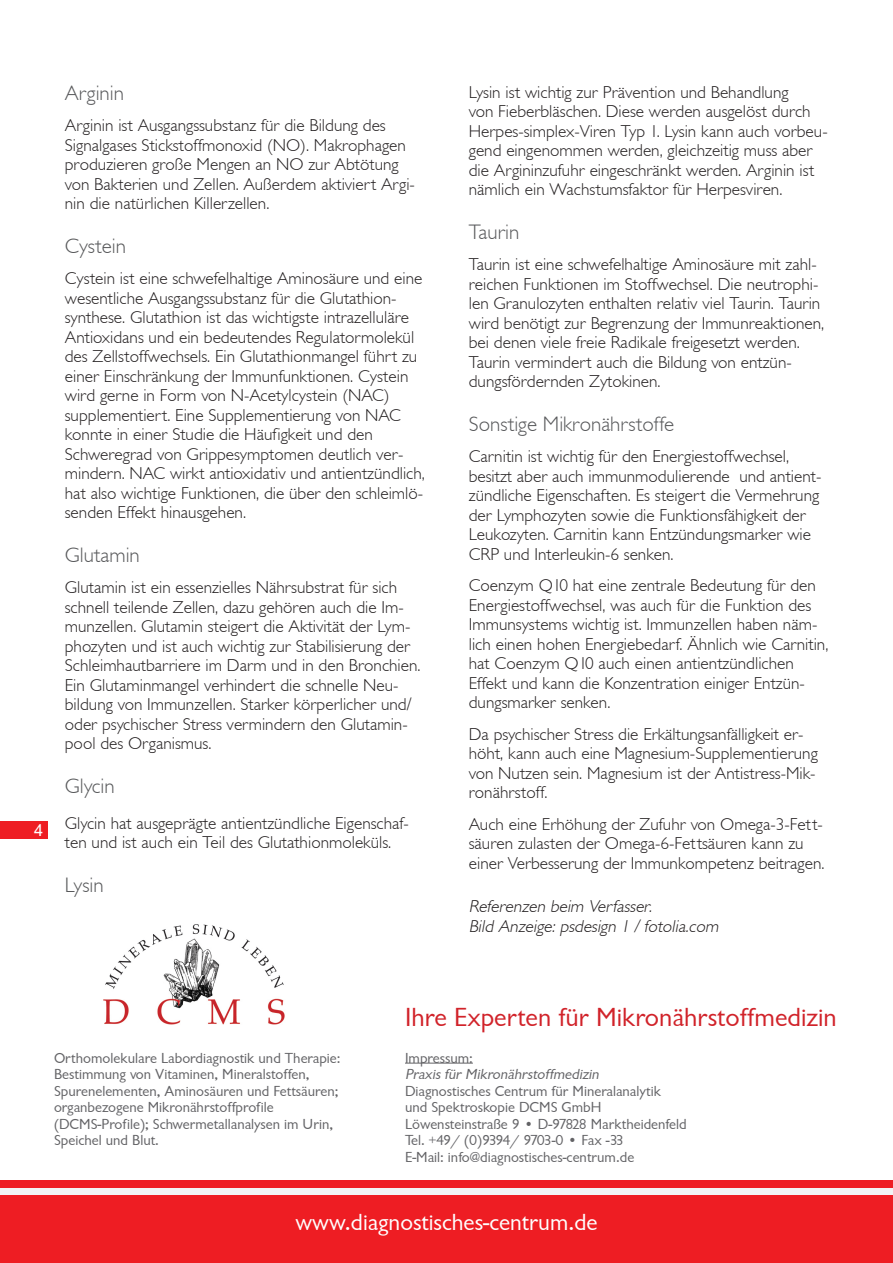
<style>
.page{position:relative;width:893px;height:1263px;background:#fff}
.page>*{position:absolute;margin:0;border:0;box-sizing:border-box;transform-origin:0 0}
.t1{font:27px "Garrison Sans";color:#d1232a}
.t2{font:24px "Garrison Sans";color:#fff}
.t3{font:21px "Garrison Light Sans";color:#57585a}
.t4{font:17.25px/19.5px "Garrison Light Sans";color:#231f20}
.t5{font:italic 17.25px/19.5px "Garrison Light Sans";color:#231f20}
.t6{font:16.5px "Arial";color:#fff}
.t7{font:15px/16.5px "Garrison Sans";color:#636366}
.t8{font:italic 15px "Garrison Sans";color:#636366}
</style>
<div class="page">
<div style="left:0;top:821px;width:48px;height:17px;background:#ee1d23"></div>
<div style="left:0;top:1180px;width:893px;height:83px;background:#ee1d23"></div>
<div style="left:0;top:1187px;width:893px;height:7px;background:#f2f3f4"></div>
<img style="left:103px;top:924px;width:182px;height:101px">
<hr style="left:405px;top:1063px;width:68px;height:1px;background:#636366">
<p class="t6" style="left:34px;top:818px;width:11px">4</p>
<p class="t3" style="left:65px;top:81px;width:61px">Arginin</p>
<p class="t4" style="left:65px;top:116px;width:352px">Arginin ist Ausgangssubstanz für die Bildung des Signalgases Stickstoffmonoxid (NO). Makrophagen produzieren große Mengen an NO zur Abtötung von Bakterien und Zellen. Außerdem aktiviert Argi&shy;nin die natürlichen Killerzellen.</p>
<p class="t3" style="left:65px;top:234px;width:63px">Cystein</p>
<p class="t4" style="left:65px;top:269px;width:362px">Cystein ist eine schwefelhaltige Aminosäure und eine wesentliche Ausgangssubstanz für die Glutathion&shy;synthese. Glutathion ist das wichtigste intrazelluläre Antioxidans und ein bedeutendes Regulatormolekül des Zellstoffwechsels. Ein Glutathionmangel führt zu einer Einschränkung der Immunfunktionen. Cystein wird gerne in Form von N-Acetylcystein (NAC) supplementiert. Eine Supplementierung von NAC konnte in einer Studie die Häufigkeit und den Schweregrad von Grippesymptomen deutlich ver&shy;mindern. NAC wirkt antioxidativ und antientzündlich, hat also wichtige Funktionen, die über den schleimlö&shy;senden Effekt hinausgehen.</p>
<p class="t3" style="left:65px;top:543px;width:77px">Glutamin</p>
<p class="t4" style="left:65px;top:578px;width:357px">Glutamin ist ein essenzielles Nährsubstrat für sich schnell teilende Zellen, dazu gehören auch die Im&shy;munzellen. Glutamin steigert die Aktivität der Lym&shy;phozyten und ist auch wichtig zur Stabilisierung der Schleimhautbarriere im Darm und in den Bronchien.<br>Ein Glutaminmangel verhindert die schnelle Neu&shy;bildung von Immunzellen. Starker körperlicher und/ oder psychischer Stress vermindern den Glutamin&shy;pool des Organismus.</p>
<p class="t3" style="left:65px;top:774px;width:51px">Glycin</p>
<p class="t4" style="left:65px;top:813px;width:346px">Glycin hat ausgeprägte antientzündliche Eigenschaf&shy;ten und ist auch ein Teil des Glutathionmoleküls.</p>
<p class="t3" style="left:65px;top:873px;width:40px">Lysin</p>
<p class="t4" style="left:469px;top:82px;width:360px">Lysin ist wichtig zur Prävention und Behandlung<br>von Fieberbläschen. Diese werden ausgelöst durch Herpes-simplex-Viren Typ 1. Lysin kann auch vorbeu&shy;gend eingenommen werden, gleichzeitig muss aber die Argininzufuhr eingeschränkt werden. Arginin ist nämlich ein Wachstumsfaktor für Herpesviren.</p>
<p class="t3" style="left:469px;top:220px;width:52px">Taurin</p>
<p class="t4" style="left:469px;top:255px;width:357px">Taurin ist eine schwefelhaltige Aminosäure mit zahl&shy;reichen Funktionen im Stoffwechsel. Die neutrophi&shy;len Granulozyten enthalten relativ viel Taurin. Taurin wird benötigt zur Begrenzung der Immunreaktionen, bei denen viele freie Radikale freigesetzt werden.<br>Taurin vermindert auch die Bildung von entzün&shy;dungsfördernden Zytokinen.</p>
<p class="t3" style="left:469px;top:412px;width:207px">Sonstige Mikronährstoffe</p>
<p class="t4" style="left:469px;top:447px;width:354px">Carnitin ist wichtig für den Energiestoffwechsel, besitzt aber auch immunmodulierende und antient&shy;zündliche Eigenschaften. Es steigert die Vermehrung der Lymphozyten sowie die Funktionsfähigkeit der Leukozyten. Carnitin kann Entzündungsmarker wie CRP und Interleukin-6 senken.</p>
<p class="t4" style="left:469px;top:576px;width:361px">Coenzym Q10 hat eine zentrale Bedeutung für den Energiestoffwechsel, was auch für die Funktion des Immunsystems wichtig ist. Immunzellen haben näm&shy;lich einen hohen Energiebedarf. Ähnlich wie Carnitin, hat Coenzym Q10 auch einen antientzündlichen Effekt und kann die Konzentration einiger Entzün&shy;dungsmarker senken.</p>
<p class="t4" style="left:469px;top:724px;width:351px">Da psychischer Stress die Erkältungsanfälligkeit er&shy;höht, kann auch eine Magnesium-Supplementierung von Nutzen sein. Magnesium ist der Antistress-Mik&shy;ronährstoff.</p>
<p class="t4" style="left:469px;top:814px;width:357px">Auch eine Erhöhung der Zufuhr von Omega-3-Fett&shy;säuren zulasten der Omega-6-Fettsäuren kann zu einer Verbesserung der Immunkompetenz beitragen.</p>
<p class="t5" style="left:469px;top:897px;width:254px">Referenzen beim Verfasser.<br>Bild Anzeige: psdesign 1 / fotolia.com</p>
<p class="t7" style="left:54px;top:1050px;width:288px">Orthomolekulare Labordiagnostik und Therapie:<br>Bestimmung von Vitaminen, Mineralstoffen, Spurenelementen, Aminosäuren und Fettsäuren; organbezogene Mikronährstoffprofile</p>
<p class="t7" style="left:54px;top:1116px;width:281px">(DCMS-Profile); Schwermetallanalysen im Urin,<br>Speichel und Blut.</p>
<p class="t1" style="left:405px;top:1002px;width:433px">Ihre Experten für Mikronährstoffmedizin</p>
<p class="t7" style="left:405px;top:1050px;width:69px">Impressum:</p>
<p class="t8" style="left:405px;top:1066px;width:198px">Praxis für Mikronährstoffmedizin</p>
<p class="t7" style="left:405px;top:1083px;width:258px">Diagnostisches Centrum für Mineralanalytik und Spektroskopie DCMS GmbH</p>
<p class="t7" style="left:405px;top:1116px;width:283px">Löwensteinstraße 9 • D-97828 Marktheidenfeld</p>
<p class="t7" style="left:405px;top:1132px;width:231px">Tel. +49/ (0)9394/ 9703-0 • Fax -33<br>E-Mail: info@diagnostisches-centrum.de</p>
<p class="t2" style="left:295px;top:1209px;width:304px">www.diagnostisches-centrum.de</p>
</div>
